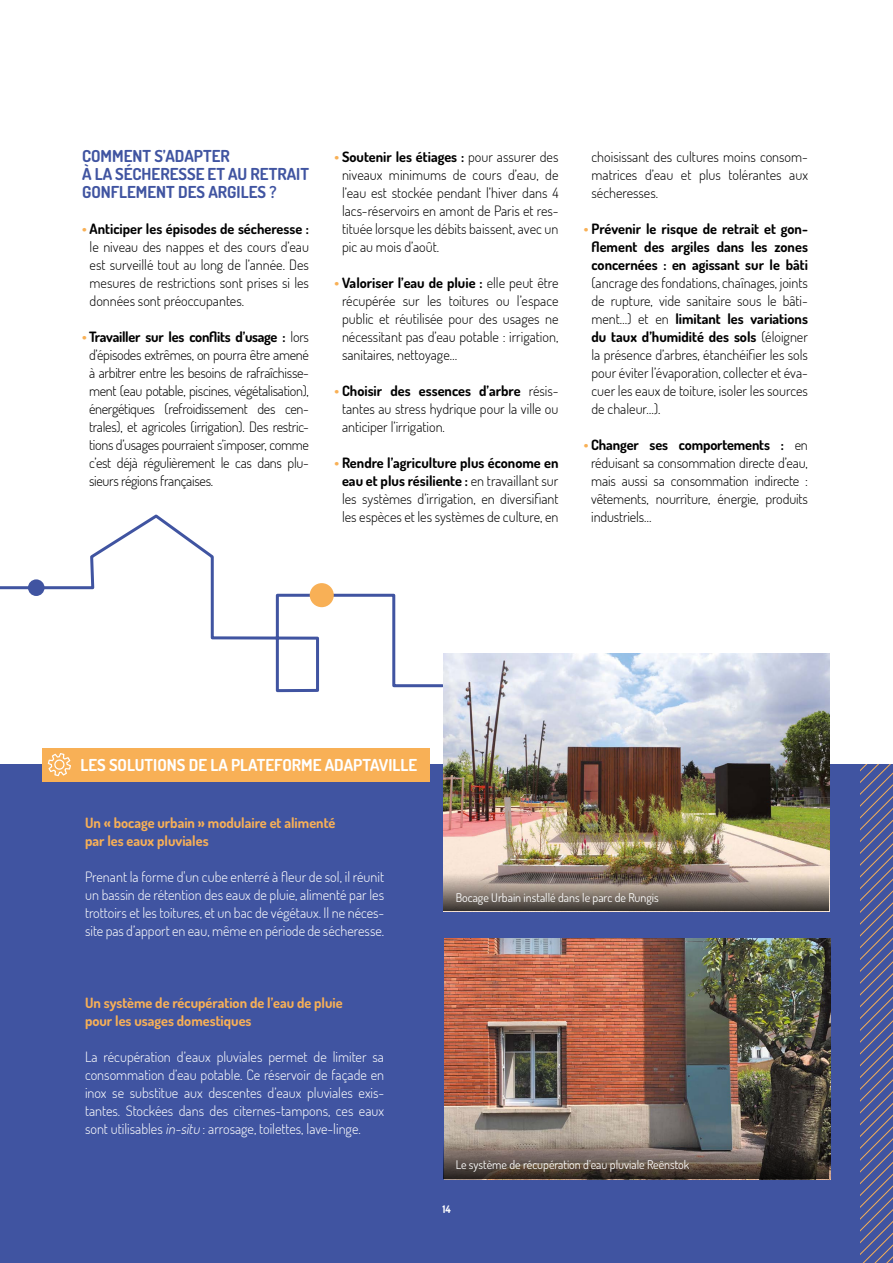
<style>
.page{position:relative;width:893px;height:1263px;background:#fff}
.page>*{position:absolute;margin:0;border:0;box-sizing:border-box;transform-origin:0 0}
.titre_2{font:700 16.5px/18px "Dosis";color:#4054a1}
.titre_2-2{font:700 16.5px "Dosis";color:#fff}
.courant{font:300 14.25px/18px "Dosis";color:#000;text-align:justify}
.courant-2{font:300 14.25px/18px "Dosis";color:#fff;text-align:justify}
.titres_3{font:700 14.25px/18px "Dosis";color:#f8b056}
.courant-3{font:12px "Dosis";color:#fff}
.titre_2-3{font:700 10.5px "Dosis";color:#fff}
.s1{font-weight:700;color:#f8b056}
.s2{font-weight:700}
.s3{font-style:italic}
</style>
<div class="page">
<svg style="left:0;top:514px;width:445px;height:179px"></svg>
<div style="left:310px;top:583px;width:24px;height:24px;background:#f8b056;border-radius:50%"></div>
<div style="left:28px;top:579px;width:17px;height:17px;background:#4054a1;border-radius:50%"></div>
<div style="left:0;top:765px;width:893px;height:498px;background:#4054a1"></div>
<img style="left:443px;top:654px;width:386px;height:219px">
<svg style="left:443px;top:873px;width:386px;height:38px;background:#81756c"></svg>
<img style="left:445px;top:939px;width:385px;height:240px">
<svg style="left:443px;top:1141px;width:386px;height:38px;background:#5e534b"></svg>
<div style="left:43px;top:748px;width:387px;height:33px;background:#f8b056"></div>
<svg style="left:48px;top:753px;width:23px;height:23px"></svg>
<svg style="left:860px;top:765px;width:33px;height:498px"></svg>
<p class="titre_2" style="left:82px;top:146px;width:228px">COMMENT S’ADAPTER<br>À LA SÉCHERESSE ET AU RETRAIT<br>GONFLEMENT DES ARGILES ?</p>
<p class="courant" style="left:90px;top:219px;width:221px;text-indent:-8px"><span class="s1">•</span> <span class="s2">Anticiper les épisodes de sécheresse : </span>le niveau des nappes et des cours d’eau est surveillé tout au long de l’année. Des mesures de restrictions sont prises si les données sont préoccupantes.</p>
<p class="courant" style="left:89px;top:327px;width:221px;text-indent:-7px"><span class="s1">•</span> <span class="s2">Travailler sur les conflits d’usage :</span> lors d’épisodes extrêmes, on pourra être amené à arbitrer entre les besoins de rafraîchisse&shy;ment (eau potable, piscines, végétalisation), énergétiques (refroidissement des cen&shy;trales), et agricoles (irrigation). Des restric&shy;tions d’usages pourraient s’imposer, comme c’est déjà régulièrement le cas dans plu&shy;sieurs régions françaises.</p>
<p class="courant" style="left:342px;top:147px;width:218px;text-indent:-8px"><span class="s1">•</span> <span class="s2">Soutenir les étiages :</span> pour assurer des niveaux minimums de cours d’eau, de l’eau est stockée pendant l’hiver dans 4 lacs-réservoirs en amont de Paris et res&shy;tituée lorsque les débits baissent, avec un pic au mois d’août.</p>
<p class="courant" style="left:342px;top:273px;width:218px;text-indent:-8px"><span class="s1">•</span> <span class="s2">Valoriser l’eau de pluie :</span> elle peut être récupérée sur les toitures ou l’espace public et réutilisée pour des usages ne nécessitant pas d’eau potable : irrigation, sanitaires, nettoyage…</p>
<p class="courant" style="left:342px;top:381px;width:218px;text-indent:-8px"><span class="s1">•</span> <span class="s2">Choisir des essences d’arbre</span> résis&shy;tantes au stress hydrique pour la ville ou anticiper l’irrigation.</p>
<p class="courant" style="left:334px;top:453px;width:225px;text-align:center"><span class="s1">•</span> <span class="s2">Rendre l’agriculture plus économe en eau et plus résiliente :</span> en travaillant sur les systèmes d’irrigation, en diversifiant les espèces et les systèmes de culture, en</p>
<p class="courant" style="left:591px;top:147px;width:218px">choisissant des cultures moins consom&shy;matrices d’eau et plus tolérantes aux sécheresses.</p>
<p class="courant" style="left:591px;top:219px;width:218px;text-indent:-8px"><span class="s1">•</span> <span class="s2">Prévenir le risque de retrait et gon&shy;flement des argiles dans les zones concernées : en agissant sur le bâti </span>(ancrage des fondations, chaînages, joints de rupture, vide sanitaire sous le bâti&shy;ment…) et en <span class="s2">limitant les variations du taux d’humidité des sols</span> (éloigner la présence d’arbres, étanchéifier les sols pour éviter l’évaporation, collecter et éva&shy;cuer les eaux de toiture, isoler les sources de chaleur…).</p>
<p class="courant" style="left:591px;top:435px;width:218px;text-indent:-7px"><span class="s1">•</span> <span class="s2">Changer ses comportements :</span> en réduisant sa consommation directe d’eau, mais aussi sa consommation indirecte : vêtements, nourriture, énergie, produits industriels…</p>
<p class="titre_2-2" style="left:80px;top:753px;width:338px">LES SOLUTIONS DE LA PLATEFORME ADAPTAVILLE</p>
<p class="titres_3" style="left:85px;top:813px;width:252px">Un « bocage urbain » modulaire et alimenté par les eaux pluviales</p>
<p class="courant-2" style="left:85px;top:867px;width:301px">Prenant la forme d'un cube enterré à fleur de sol, il réunit un bassin de rétention des eaux de pluie, alimenté par les trottoirs et les toitures, et un bac de végétaux. Il ne néces&shy;site pas d’apport en eau, même en période de sécheresse.</p>
<p class="titres_3" style="left:85px;top:993px;width:259px">Un système de récupération de l’eau de pluie pour les usages domestiques</p>
<p class="courant-2" style="left:85px;top:1047px;width:301px">La récupération d’eaux pluviales permet de limiter sa consommation d’eau potable. Ce réservoir de façade en inox se substitue aux descentes d’eaux pluviales exis&shy;tantes. Stockées dans des citernes-tampons, ces eaux sont utilisables <span class="s3">in-situ</span> : arrosage, toilettes, lave-linge.</p>
<p class="courant-3" style="left:456px;top:889px;width:205px">Bocage Urbain installé dans le parc de Rungis</p>
<p class="courant-3" style="left:456px;top:1156px;width:235px">Le système de récupération d’eau pluviale Reënstok</p>
<p class="titre_2-3" style="left:442px;top:1202px;width:10px">14</p>
</div>
